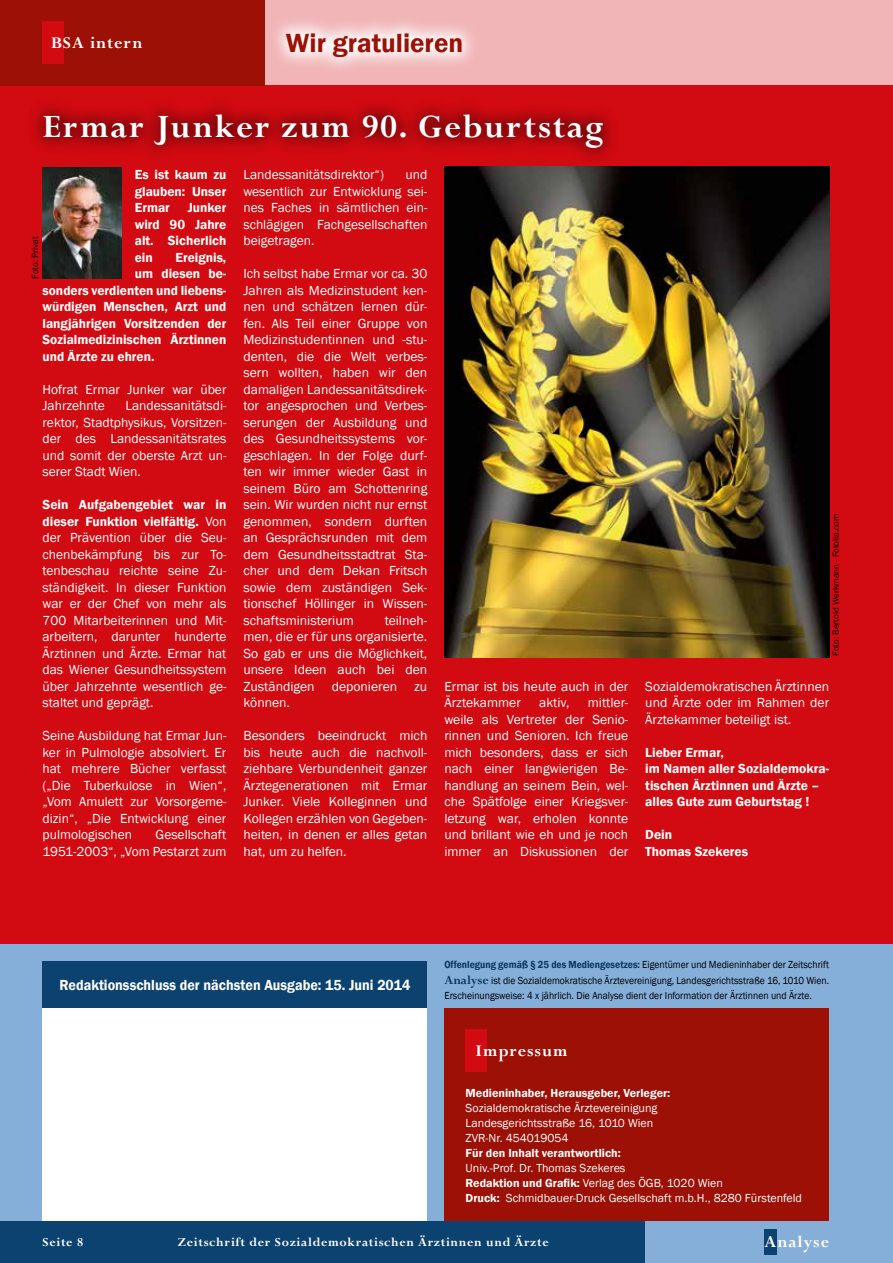
<style>
.page{position:relative;width:893px;height:1263px;background:#fff}
.page>*{position:absolute;margin:0;border:0;box-sizing:border-box;transform-origin:0 0}
.t1{font:700 36px "Perpetua Std";letter-spacing:.05em;color:#fff}
.t2{font:600 27px "Franklin Gothic";color:#9c1006}
.t3{font:700 18px "Perpetua Std";letter-spacing:.05em;color:#fff}
.t4{font:600 15px "Franklin Gothic";color:#fff;scale:.94 1}
.t5{font:13.5px/16.5px "Franklin Gothic";color:#fff;text-align:justify}
.t6{font:600 13.5px/16.5px "Franklin Gothic";color:#fff;text-align:justify}
.t7{font:700 13.5px "Perpetua Std";letter-spacing:.05em;color:#fff}
.t8{font:12px/15px "Franklin Gothic";color:#fff}
.t9{font:600 12px "Franklin Gothic";color:#fff}
.t10{font:10.5px/15.5px "Franklin Gothic";color:#000;text-align:justify;scale:.92 1}
.t11{font:9px "Franklin Gothic";color:#000}
.s1{font-weight:600}
.s2{font-weight:600;color:#0a375e}
.s3{font-family:"Perpetua Std";font-weight:700;font-size:13.5px;color:#0a375e}
</style>
<div class="page">
<div style="left:0;top:1220px;width:893px;height:43px;background:#0c4270"></div>
<div style="left:645px;top:1220px;width:248px;height:43px;background:#85aed9"></div>
<div style="left:764px;top:1229px;width:12px;height:25px;background:#0c4270"></div>
<div style="left:0;top:0;width:893px;height:944px;background:#d20a11"></div>
<div style="left:0;top:944px;width:893px;height:276px;background:#85aed9"></div>
<div style="left:43px;top:1008px;width:384px;height:212px;background:#fff"></div>
<div style="left:444px;top:1008px;width:385px;height:212px;background:#9c1006"></div>
<div style="left:466px;top:1029px;width:21px;height:42px;background:#d20a11"></div>
<div style="left:0;top:0;width:893px;height:85px;background:#f1b5b7"></div>
<div style="left:0;top:0;width:265px;height:85px;background:#9c1006"></div>
<div style="left:43px;top:21px;width:21px;height:43px;background:#d20a11"></div>
<svg style="left:277px;top:23px;width:195px;height:44px"></svg>
<div style="left:27px;top:96px;width:593px;height:70px;background:#000;opacity:.5"></div>
<img style="left:445px;top:167px;width:384px;height:491px">
<div style="left:43px;top:961px;width:384px;height:47px;background:#0c4270"></div>
<img style="left:43px;top:167px;width:79px;height:112px">
<h3 class="t3" style="left:51px;top:33px;width:93px">BSA intern</h3>
<h2 class="t2" style="left:286px;top:26px;width:179px">Wir gratulieren</h2>
<h1 class="t1" style="left:43px;top:107px;width:563px">Ermar Junker zum 90. Geburtstag</h1>
<p class="t6" style="left:135px;top:167px;width:93px">Es ist kaum zu glauben: Unser Ermar</p>
<p class="t6" style="left:135px;top:200px;width:93px;text-indent:53px">Junker wird 90 Jahre alt. Sicherlich ein</p>
<p class="t11" style="left:30px;top:278px;width:44px;rotate:-90deg">Foto: Privat</p>
<p class="t6" style="left:175px;top:249px;width:52px">Ereignis,</p>
<p class="t6" style="left:135px;top:266px;width:93px">um diesen be-</p>
<p class="t6" style="left:43px;top:282px;width:185px">sonders verdienten und liebens-</p>
<p class="t6" style="left:43px;top:299px;width:185px">würdigen Menschen, Arzt und</p>
<p class="t6" style="left:43px;top:315px;width:185px">langjährigen Vorsitzenden der</p>
<p class="t6" style="left:43px;top:332px;width:185px">Sozialmedizinischen Ärztinnen</p>
<p class="t6" style="left:43px;top:348px;width:114px">und Ärzte zu ehren.</p>
<p class="t5" style="left:43px;top:381px;width:185px">Hofrat Ermar Junker war über<br>Jahrzehnte</p>
<p class="t5" style="left:43px;top:398px;width:185px;text-indent:83px">Landessanitätsdi&shy;rektor, Stadtphysikus, Vorsitzen&shy;der des Landessanitätsrates und somit der oberste Arzt un&shy;serer Stadt Wien.</p>
<p class="t5" style="left:43px;top:497px;width:185px"><span class="s1">Sein Aufgabengebiet war in dieser Funktion vielfältig.</span> Von der Prävention über die Seu&shy;chenbekämpfung bis zur To&shy;tenbeschau reichte seine Zu&shy;ständigkeit. In dieser Funktion war er der Chef von mehr als 700 Mitarbeiterinnen und Mit&shy;arbeitern, darunter hunderte Ärztinnen und Ärzte. Ermar hat das Wiener Gesundheitssystem über Jahrzehnte wesentlich ge&shy;staltet und geprägt.</p>
<p class="t5" style="left:43px;top:728px;width:185px">Seine Ausbildung hat Ermar Jun&shy;ker in Pulmologie absolviert. Er hat mehrere Bücher verfasst („Die Tuberkulose in Wien“, „Vom Amulett zur Vorsorgeme&shy;dizin“, „Die Entwicklung einer pulmologischen</p>
<p class="t5" style="left:43px;top:827px;width:185px;text-align:right">Gesellschaft<br>1951-2003“, „Vom Pestarzt zum</p>
<p class="t5" style="left:243px;top:167px;width:142px">Landessanitätsdirektor“)</p>
<p class="t5" style="left:243px;top:167px;width:185px;text-indent:162px">und wesentlich zur Entwicklung sei&shy;nes Faches in sämtlichen ein&shy;schlägigen Fachgesellschaften beigetragen.</p>
<p class="t5" style="left:243px;top:266px;width:185px">Ich selbst habe Ermar vor ca. 30<br>Jahren als Medizinstudent ken&shy;nen und schätzen lernen dür&shy;fen. Als Teil einer Gruppe von Medizinstudentinnen und -stu&shy;denten, die die Welt verbes&shy;sern wollten, haben wir den damaligen Landessanitätsdirek&shy;tor angesprochen und Verbes&shy;serungen der Ausbildung und des Gesundheitssystems vor&shy;geschlagen. In der Folge durf&shy;ten wir immer wieder Gast in seinem Büro am Schottenring sein. Wir wurden nicht nur ernst genommen, sondern durften an Gesprächsrunden mit dem dem Gesundheitsstadtrat Sta&shy;cher und dem Dekan Fritsch sowie dem zuständigen Sek&shy;tionschef Höllinger in Wissen&shy;schaftsministerium</p>
<p class="t5" style="left:243px;top:612px;width:185px;text-indent:141px">teilneh&shy;men, die er für uns organisierte.<br>So gab er uns die Möglichkeit, unsere Ideen auch bei den Zuständigen</p>
<p class="t5" style="left:332px;top:678px;width:67px">deponieren</p>
<p class="t5" style="left:414px;top:678px;width:15px">zu</p>
<p class="t5" style="left:243px;top:695px;width:48px">können.</p>
<p class="t5" style="left:243px;top:728px;width:185px">Besonders beeindruckt mich bis heute auch die nachvoll&shy;ziehbare Verbundenheit ganzer Ärztegenerationen mit Ermar Junker. Viele Kolleginnen und Kollegen erzählen von Gegeben&shy;heiten, in denen er alles getan hat, um zu helfen.</p>
<p class="t5" style="left:444px;top:678px;width:185px">Ermar ist bis heute auch in der<br>Ärztekammer</p>
<p class="t5" style="left:444px;top:695px;width:185px;text-indent:143px">mittler&shy;weile als Vertreter der Senio&shy;rinnen und Senioren. Ich freue mich besonders, dass er sich nach einer langwierigen Be&shy;handlung an seinem Bein, wel&shy;che Spätfolge einer Kriegsver&shy;letzung war, erholen konnte und brillant wie eh und je noch immer an Diskussionen der</p>
<p class="t5" style="left:539px;top:695px;width:32px">aktiv,</p>
<p class="t11" style="left:830px;top:656px;width:144px;rotate:-90deg">Foto: Bertold Werkmann - Fotolia.com</p>
<p class="t5" style="left:645px;top:678px;width:185px">Sozialdemokratischen Ärztinnen und Ärzte oder im Rahmen der Ärztekammer beteiligt ist.</p>
<p class="t6" style="left:645px;top:744px;width:185px;text-align:left">Lieber Ermar,<br>im Namen aller Sozialdemokra&shy;tischen Ärztinnen und Ärzte – alles Gute zum Geburtstag !</p>
<p class="t6" style="left:645px;top:827px;width:104px">Dein<br>Thomas Szekeres</p>
<p class="t4" style="left:60px;top:975px;width:375px">Redaktionsschluss der nächsten Ausgabe: 15. Juni 2014</p>
<p class="t10" style="left:444px;top:957px;width:420px"><span class="s2">Offenlegung gemäß § 25 des Mediengesetzes:</span> Eigentümer und Medieninhaber der Zeitschrift <span class="s3">Analyse</span> ist die Sozialdemokratische Ärztevereinigung, Landesgerichtsstraße 16, 1010 Wien.<br>Erscheinungsweise: 4 x jährlich. Die Analyse dient der Information der Ärztinnen und Ärzte.</p>
<h3 class="t3" style="left:476px;top:1041px;width:93px">Impressum</h3>
<p class="t9" style="left:466px;top:1085px;width:206px">Medieninhaber, Herausgeber, Verleger:</p>
<p class="t8" style="left:466px;top:1100px;width:193px">Sozialdemokratische Ärztevereinigung<br>Landesgerichtsstraße 16, 1010 Wien<br>ZVR-Nr. 454019054</p>
<p class="t9" style="left:466px;top:1145px;width:157px">Für den Inhalt verantwortlich:</p>
<p class="t8" style="left:466px;top:1160px;width:338px">Univ.-Prof. Dr. Thomas Szekeres<br><span class="s1">Redaktion und Grafik:</span> Verlag des ÖGB, 1020 Wien<br><span class="s1">Druck:</span> Schmidbauer-Druck Gesellschaft m.b.H., 8280 Fürstenfeld</p>
<p class="t7" style="left:43px;top:1235px;width:42px">Seite 8</p>
<p class="t7" style="left:178px;top:1235px;width:372px">Zeitschrift der Sozialdemokratischen Ärztinnen und Ärzte</p>
<h3 class="t3" style="left:764px;top:1232px;width:66px">Analyse</h3>
</div>
